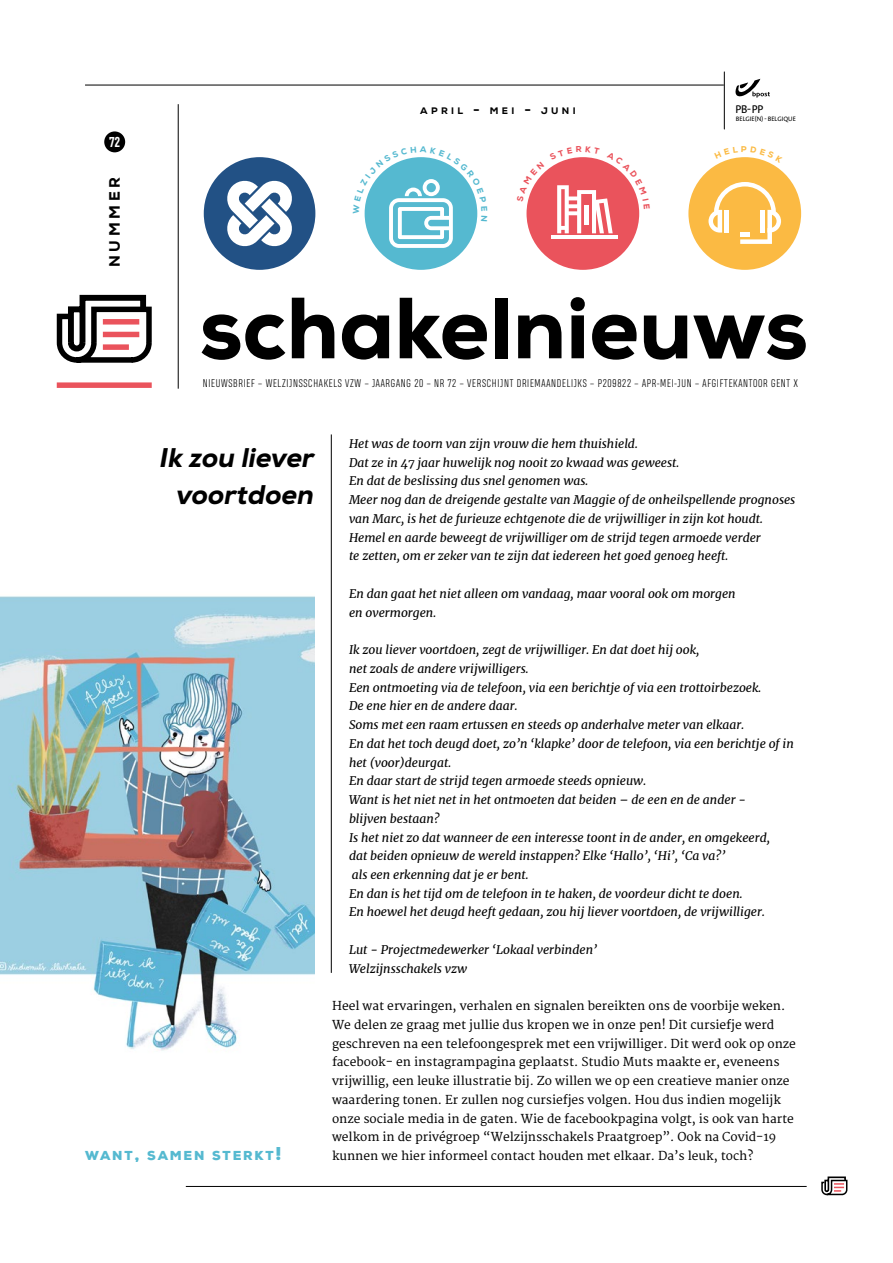
<style>
.page{position:relative;width:893px;height:1263px;background:#fff}
.page>*{position:absolute;margin:0;border:0;box-sizing:border-box;transform-origin:0 0}
.t1{font:800 86.55px "Nexa";color:#000}
.t2{font:italic 800 27px/37.5px "Nexa";color:#000;text-align:center}
.t3{font:800 15px "Nexa";letter-spacing:.25em;color:#000}
.t4{font:700 13.5px "Heading Pro";color:#fff}
.t5{font:900 12.6px "Nexa";letter-spacing:.145em;color:#55b9d0}
.t6{font:italic 12px/18.8px "Merriweather";color:#000}
.t7{font:12px/18.8px "Merriweather";color:#000}
.t8{font:11.25px "Aroma No 2 LT Com";color:#000}
.t9{font:300 10.5px "Heading Pro";letter-spacing:.07em;color:#000}
.t10{font:800 9.45px "Nexa";letter-spacing:.355em;color:#000}
.t11{font:6.45px "Aroma No 2 LT Com";letter-spacing:.01em;color:#000}
.s1{font-size:13.5px}
.s2{font-size:18px}
</style>
<div class="page">
<svg style="left:735px;top:79px;width:35px;height:19px"></svg>
<hr style="left:724px;top:72px;width:1px;height:57px;background:#000">
<hr style="left:85px;top:85px;width:639px;height:1px;background:#000">
<hr style="left:178px;top:104px;width:1px;height:285px;background:#000">
<svg style="left:56px;top:294px;width:96px;height:69px"></svg>
<div style="left:57px;top:382px;width:95px;height:6px;background:#ea535c"></div>
<div style="left:104px;top:131px;width:21px;height:21px;background:#000;border-radius:50%"></div>
<div style="left:688px;top:157px;width:113px;height:113px;background:#fbba43;border-radius:50%"></div>
<div style="left:365px;top:157px;width:112px;height:113px;background:#55b9d0;border-radius:50%"></div>
<div style="left:526px;top:157px;width:113px;height:113px;background:#ea535c;border-radius:50%"></div>
<svg style="left:204px;top:157px;width:111px;height:113px"></svg>
<svg style="left:708px;top:182px;width:73px;height:62px"></svg>
<div style="left:724px;top:210px;width:5px;height:23px;background:#fff"></div>
<hr style="left:761px;top:210px;width:4px;height:23px;background:#fff">
<hr style="left:740px;top:233px;width:10px;height:4px;background:#fff">
<hr style="left:552px;top:235px;width:66px;height:4px;background:#fff">
<hr style="left:186px;top:1186px;width:621px;height:1px;background:#000">
<svg style="left:821px;top:1176px;width:27px;height:20px"></svg>
<img style="left:0;top:596px;width:314px;height:455px">
<hr style="left:331px;top:434px;width:1px;height:539px;background:#000">
<svg style="left:364px;top:157px;width:114px;height:91px"></svg>
<svg style="left:526px;top:157px;width:114px;height:76px"></svg>
<svg style="left:720px;top:157px;width:50px;height:6px"></svg>
<p class="t4" style="left:109px;top:134px;width:13px">72</p>
<p class="t3" style="left:105px;top:267px;width:92px;rotate:-90deg">NUMMER</p>
<p class="t10" style="left:420px;top:104px;width:157px">APRIL <span class="s1">-</span> MEI <span class="s1">-</span> JUNI</p>
<p class="t8" style="left:735px;top:102px;width:29px">PB- PP</p>
<p class="t11" style="left:736px;top:115px;width:61px">BELGIE(N) - BELGIQUE</p>
<h1 class="t1" style="left:199px;top:273px;width:610px">schakelnieuws</h1>
<p class="t9" style="left:203px;top:377px;width:596px">NIEUWSBRIEF – WELZIJNSSCHAKELS VZW – JAARGANG 20 – NR 72 – VERSCHIJNT DRIEMAANDELIJKS – P209822 – APR-MEI-JUN – AFGIFTEKANTOOR GENT X</p>
<h2 class="t2" style="left:160px;top:438px;width:156px">Ik zou liever voortdoen</h2>
<p class="t6" style="left:349px;top:434px;width:448px">Het was de toorn van zijn vrouw die hem thuishield.<br>Dat ze in 47 jaar huwelijk nog nooit zo kwaad was geweest.<br>En dat de beslissing dus snel genomen was.<br>Meer nog dan de dreigende gestalte van Maggie of de onheilspellende prognoses van Marc, is het de furieuze echtgenote die de vrijwilliger in zijn kot houdt.<br>Hemel en aarde beweegt de vrijwilliger om de strijd tegen armoede verder<br>te zetten, om er zeker van te zijn dat iedereen het goed genoeg heeft.</p>
<p class="t6" style="left:349px;top:584px;width:388px">En dan gaat het niet alleen om vandaag, maar vooral ook om morgen en overmorgen.</p>
<p class="t6" style="left:349px;top:640px;width:446px">Ik zou liever voortdoen, zegt de vrijwilliger. En dat doet hij ook,<br>net zoals de andere vrijwilligers.<br>Een ontmoeting via de telefoon, via een berichtje of via een trottoirbezoek.<br>De ene hier en de andere daar.<br>Soms met een raam ertussen en steeds op anderhalve meter van elkaar.<br>En dat het toch deugd doet, zo’n ‘klapke’ door de telefoon, via een berichtje of in het (voor)deurgat.<br>En daar start de strijd tegen armoede steeds opnieuw.<br>Want is het niet net in het ontmoeten dat beiden – de een en de ander -<br>blijven bestaan?<br>Is het niet zo dat wanneer de een interesse toont in de ander, en omgekeerd,<br>dat beiden opnieuw de wereld instappen? Elke ‘Hallo’, ‘Hi’, ‘Ca va?’<br>als een erkenning dat je er bent.<br>En dan is het tijd om de telefoon in te haken, de voordeur dicht te doen.<br>En hoewel het deugd heeft gedaan, zou hij liever voortdoen, de vrijwilliger.</p>
<p class="t6" style="left:349px;top:940px;width:250px">Lut - Projectmedewerker ‘Lokaal verbinden’<br>Welzijnsschakels vzw</p>
<p class="t7" style="left:332px;top:997px;width:465px">Heel wat ervaringen, verhalen en signalen bereikten ons de voorbije weken.<br>We delen ze graag met jullie dus kropen we in onze pen! Dit cursiefje werd geschreven na een telefoongesprek met een vrijwilliger. Dit werd ook op onze facebook- en instagrampagina geplaatst. Studio Muts maakte er, eveneens vrijwillig, een leuke illustratie bij. Zo willen we op een creatieve manier onze waardering tonen. Er zullen nog cursiefjes volgen. Hou dus indien mogelijk onze sociale media in de gaten. Wie de facebookpagina volgt, is ook van harte welkom in de privégroep “Welzijnsschakels Praatgroep”. Ook na Covid-19</p>
<p class="t5" style="left:85px;top:1147px;width:198px">WANT<span class="s2">,</span> SAMEN STERKT<span class="s2">!</span></p>
<p class="t7" style="left:332px;top:1147px;width:423px">kunnen we hier informeel contact houden met elkaar. Da’s leuk, toch?</p>
</div>
